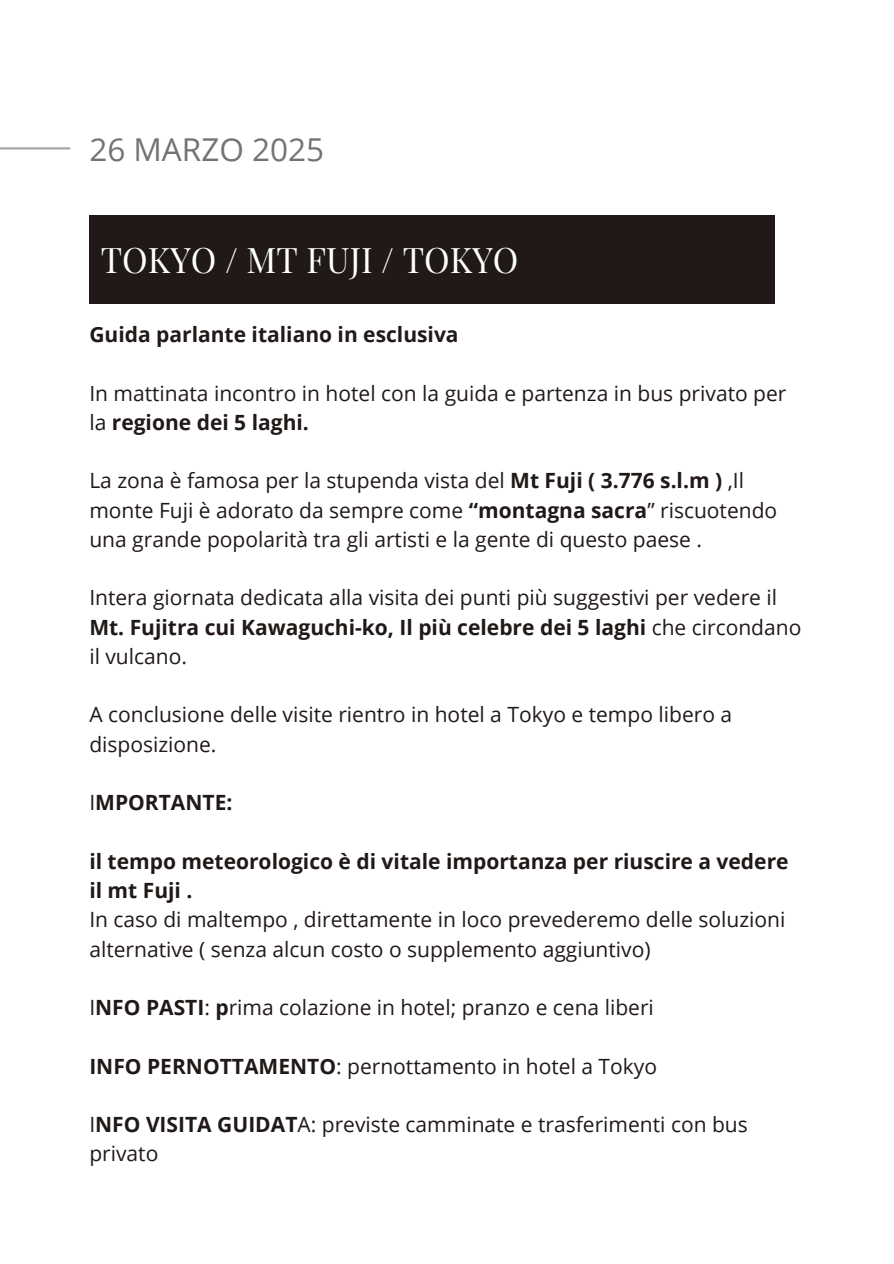
<style>
.page{position:relative;width:894px;height:1264px;background:#fff}
.page>*{position:absolute;margin:0;border:0;box-sizing:border-box;transform-origin:0 0}
.t1{font:34.5px "Playfair Display";color:#fff}
.t2{font:31.5px "Open Sans";color:#737373}
.t3{font:21px/29.2px "Open Sans";color:#201917}
.t4{font:700 21px/29.2px "Open Sans";color:#201917}
.s1{font-weight:700}
.s2{font-weight:400}
</style>
<div class="page">
<div style="left:89px;top:215px;width:685px;height:89px;background:#201917"></div>
<hr style="left:0;top:147px;width:69px;height:2px;background:#a6a6a6">
<h2 class="t2" style="left:89px;top:127px;width:236px">26 MARZO 2025</h2>
<h1 class="t1" style="left:101px;top:235px;width:419px">TOKYO / MT FUJI / TOKYO</h1>
<p class="t4" style="left:89px;top:319px;width:370px">Guida parlante italiano in esclusiva</p>
<p class="t3" style="left:89px;top:378px;width:698px">In mattinata incontro in hotel con la guida e partenza in bus privato per la <span class="s1">regione dei 5 laghi.</span></p>
<p class="t3" style="left:89px;top:465px;width:689px">La zona è famosa per la stupenda vista del <span class="s1">Mt Fuji ( 3.776 s.l.m )</span> ,Il monte Fuji è adorato da sempre come <span class="s1">“montagna sacra</span>” riscuotendo una grande popolarità tra gli artisti e la gente di questo paese .</p>
<p class="t3" style="left:89px;top:582px;width:713px">Intera giornata dedicata alla visita dei punti più suggestivi per vedere il<br><span class="s1">Mt. Fujitra cui Kawaguchi-ko, Il più celebre dei 5 laghi</span> che circondano il vulcano.</p>
<p class="t3" style="left:89px;top:699px;width:644px">A conclusione delle visite rientro in hotel a Tokyo e tempo libero a disposizione.</p>
<p class="t4" style="left:89px;top:787px;width:144px"><span class="s2">I</span>MPORTANTE:</p>
<p class="t4" style="left:89px;top:846px;width:700px">il tempo meteorologico è di vitale importanza per riuscire a vedere il mt Fuji .</p>
<p class="t3" style="left:89px;top:904px;width:697px">In caso di maltempo , direttamente in loco prevederemo delle soluzioni alternative ( senza alcun costo o supplemento aggiuntivo)</p>
<p class="t3" style="left:89px;top:992px;width:566px">I<span class="s1">NFO PASTI</span>: <span class="s1">p</span>rima colazione in hotel; pranzo e cena liberi</p>
<p class="t3" style="left:89px;top:1050px;width:569px"><span class="s1">INFO PERNOTTAMENTO</span>: pernottamento in hotel a Tokyo</p>
<p class="t3" style="left:89px;top:1109px;width:659px">I<span class="s1">NFO VISITA GUIDAT</span>A: previste camminate e trasferimenti con bus privato</p>
</div>
